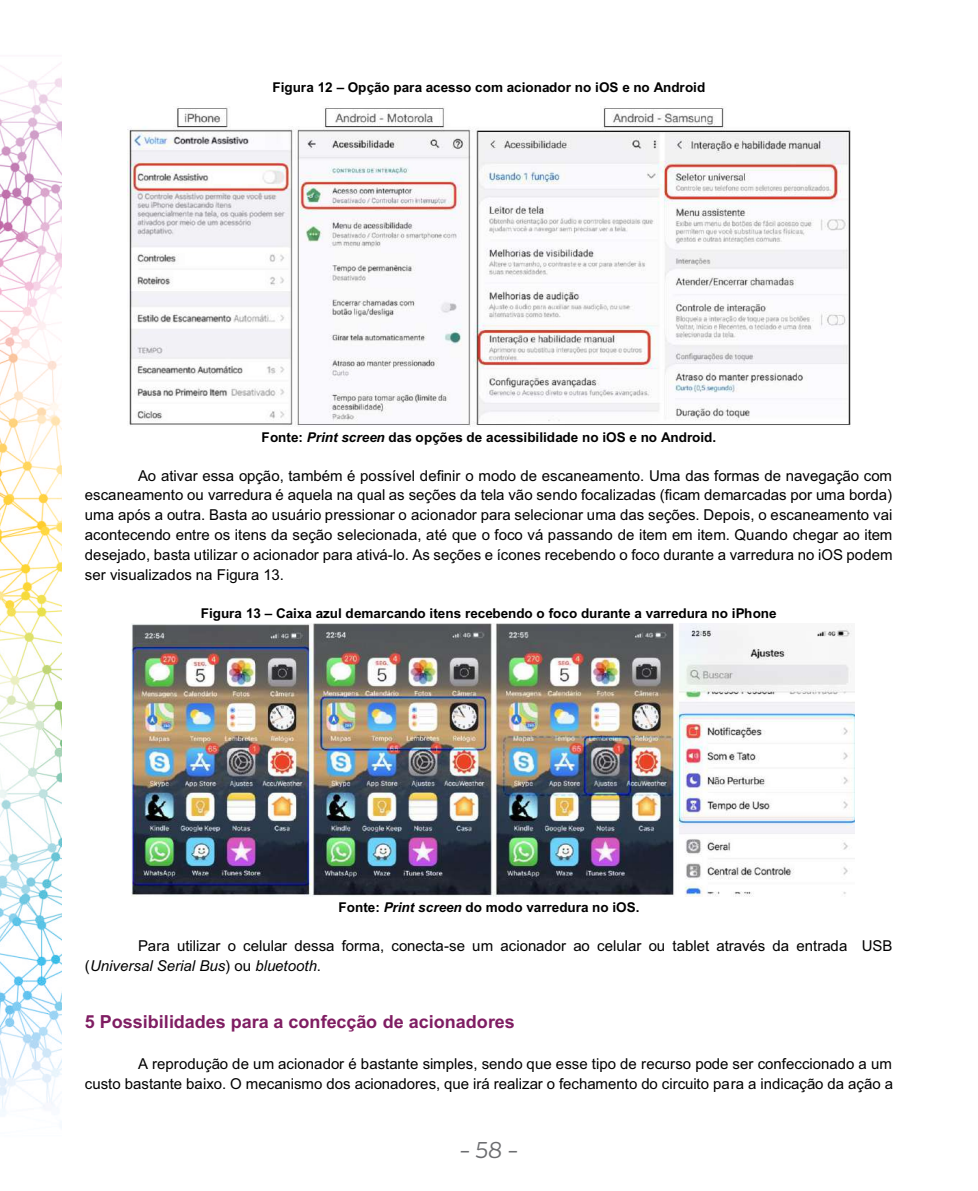
<style>
.page{position:relative;width:978px;height:1191px;background:#fff}
.page>*{position:absolute;margin:0;border:0;box-sizing:border-box;transform-origin:0 0}
.t1{font:italic 22.5px "Asterisk Sans Pro";color:#6c6d70}
.t2{font:700 18px "Arial";color:#7f1d62}
.t3{font:15px/19.8px "Arial";color:#000;text-align:justify}
.t4{font:700 13.5px "Arial";color:#000}
.s1{font-style:italic}
</style>
<div class="page">
<img style="left:0;top:63px;width:62px;height:1060px">
<img style="left:128px;top:106px;width:722px;height:320px">
<img style="left:132px;top:623px;width:723px;height:273px">
<p class="t4" style="left:272px;top:82px;width:434px">Figura 12 – Opção para acesso com acionador no iOS e no Android</p>
<p class="t4" style="left:262px;top:432px;width:456px">Fonte: <span class="s1">Print screen</span> das opções de acessibilidade no iOS e no Android.</p>
<p class="t3" style="left:85px;top:467px;width:809px;text-indent:53px">Ao ativar essa opção, também é possível definir o modo de escaneamento. Uma das formas de navegação com escaneamento ou varredura é aquela na qual as seções da tela vão sendo focalizadas (ficam demarcadas por uma borda) uma após a outra. Basta ao usuário pressionar o acionador para selecionar uma das seções. Depois, o escaneamento vai acontecendo entre os itens da seção selecionada, até que o foco vá passando de item em item. Quando chegar ao item desejado, basta utilizar o acionador para ativá-lo. As seções e ícones recebendo o foco durante a varredura no iOS podem ser visualizados na Figura 13.</p>
<p class="t4" style="left:201px;top:608px;width:577px">Figura 13 – Caixa azul demarcando itens recebendo o foco durante a varredura no iPhone</p>
<p class="t4" style="left:338px;top:902px;width:302px">Fonte: <span class="s1">Print screen</span> do modo varredura no iOS.</p>
<p class="t3" style="left:85px;top:937px;width:809px;text-indent:53px">Para utilizar o celular dessa forma, conecta-se um acionador ao celular ou tablet através da entrada USB (<span class="s1">Universal Serial Bus</span>) ou <span class="s1">bluetooth</span>.</p>
<p class="t2" style="left:85px;top:1015px;width:431px">5 Possibilidades para a confecção de acionadores</p>
<p class="t3" style="left:85px;top:1055px;width:810px;text-align:right">A reprodução de um acionador é bastante simples, sendo que esse tipo de recurso pode ser confeccionado a um<br>custo bastante baixo. O mecanismo dos acionadores, que irá realizar o fechamento do circuito para a indicação da ação a</p>
<h1 class="t1" style="left:459px;top:1137px;width:61px">- 58 -</h1>
</div>
